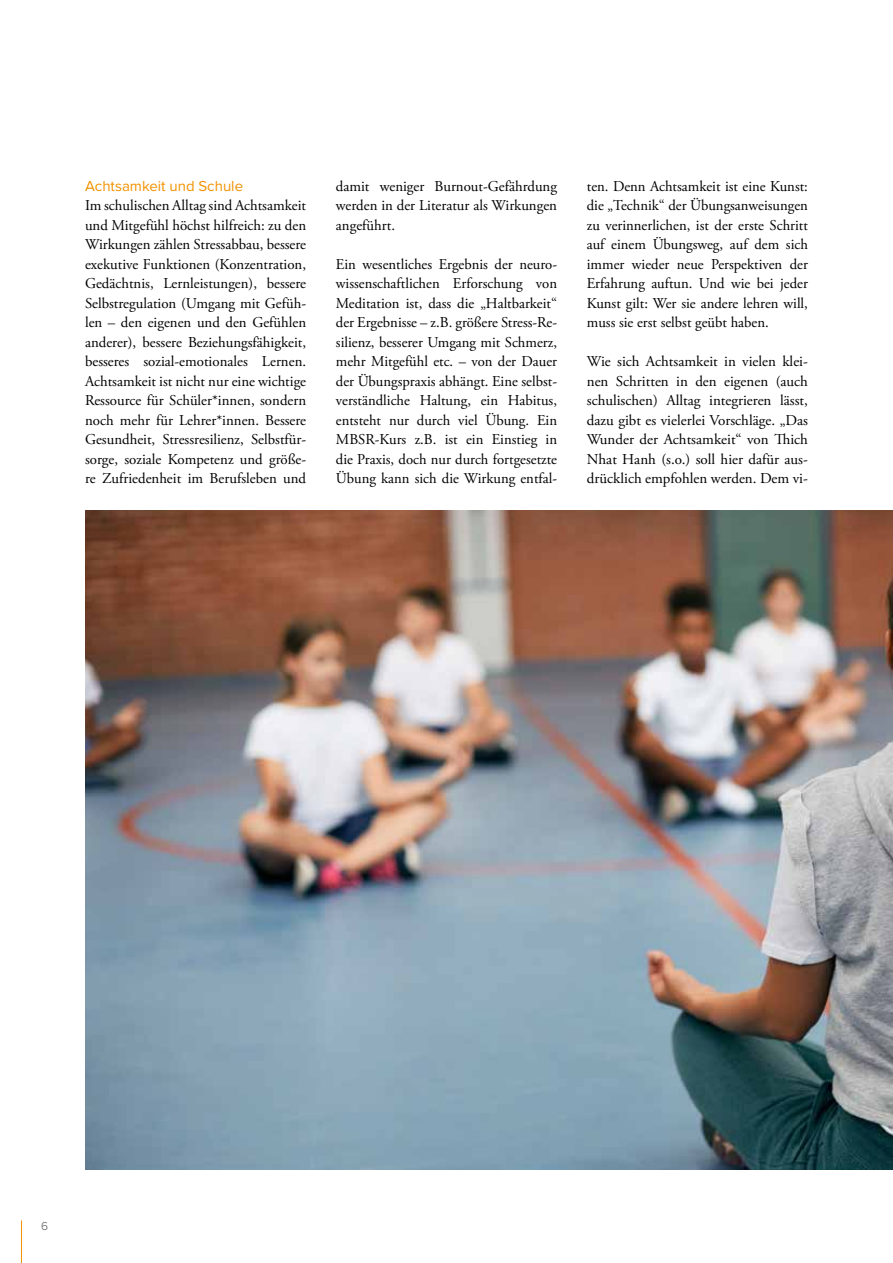
<style>
.page{position:relative;width:893px;height:1263px;background:#fff}
.page>*{position:absolute;margin:0;border:0;box-sizing:border-box;transform-origin:0 0}
.t1{font:15px/19.5px "Adobe Garamond Pro";color:#000;text-align:justify}
.t2{font:15px "Proxima Nova";color:#f39200}
.t3{font:300 12px "Proxima Nova";color:#575756}
</style>
<div class="page">
<img style="left:85px;top:510px;width:808px;height:659px">
<hr style="left:21px;top:1220px;width:1px;height:43px;background:#f39200">
<p class="t2" style="left:85px;top:174px;width:160px">Achtsamkeit und Schule</p>
<p class="t1" style="left:85px;top:196px;width:223px">Im schulischen Alltag sind Achtsamkeit und Mitgefühl höchst hilfreich: zu den Wirkungen zählen Stressabbau, bessere exekutive Funktionen (Konzentration, Gedächtnis, Lernleistungen), bessere Selbstregulation (Umgang mit Gefüh&shy;len – den eigenen und den Gefühlen anderer), bessere Beziehungsfähigkeit, besseres sozial-emotionales Lernen.<br>Achtsamkeit ist nicht nur eine wichtige Ressource für Schüler*innen, sondern noch mehr für Lehrer*innen. Bessere Gesundheit, Stressresilienz, Selbstfür&shy;sorge, soziale Kompetenz und größe&shy;re Zufriedenheit im Berufsleben und</p>
<p class="t1" style="left:336px;top:177px;width:223px">damit weniger Burnout-Gefährdung werden in der Literatur als Wirkungen angeführt.</p>
<p class="t1" style="left:336px;top:255px;width:223px">Ein wesentliches Ergebnis der neuro&shy;wissenschaftlichen Erforschung von Meditation ist, dass die „Haltbarkeit“ der Ergebnisse – z.B. größere Stress-Re&shy;silienz, besserer Umgang mit Schmerz, mehr Mitgefühl etc. – von der Dauer der Übungspraxis abhängt. Eine selbst&shy;verständliche Haltung, ein Habitus, entsteht nur durch viel Übung. Ein MBSR-Kurs z.B. ist ein Einstieg in die Praxis, doch nur durch fortgesetzte Übung kann sich die Wirkung entfal-</p>
<p class="t1" style="left:587px;top:177px;width:223px">ten. Denn Achtsamkeit ist eine Kunst: die „Technik“ der Übungsanweisungen zu verinnerlichen, ist der erste Schritt auf einem Übungsweg, auf dem sich immer wieder neue Perspektiven der Erfahrung auftun. Und wie bei jeder Kunst gilt: Wer sie andere lehren will, muss sie erst selbst geübt haben.</p>
<p class="t1" style="left:587px;top:352px;width:223px">Wie sich Achtsamkeit in vielen klei&shy;nen Schritten in den eigenen (auch schulischen) Alltag integrieren lässt, dazu gibt es vielerlei Vorschläge. „Das Wunder der Achtsamkeit“ von Thich Nhat Hanh (s.o.) soll hier dafür aus&shy;drücklich empfohlen werden. Dem vi-</p>
<p class="t3" style="left:41px;top:1217px;width:9px">6</p>
</div>
